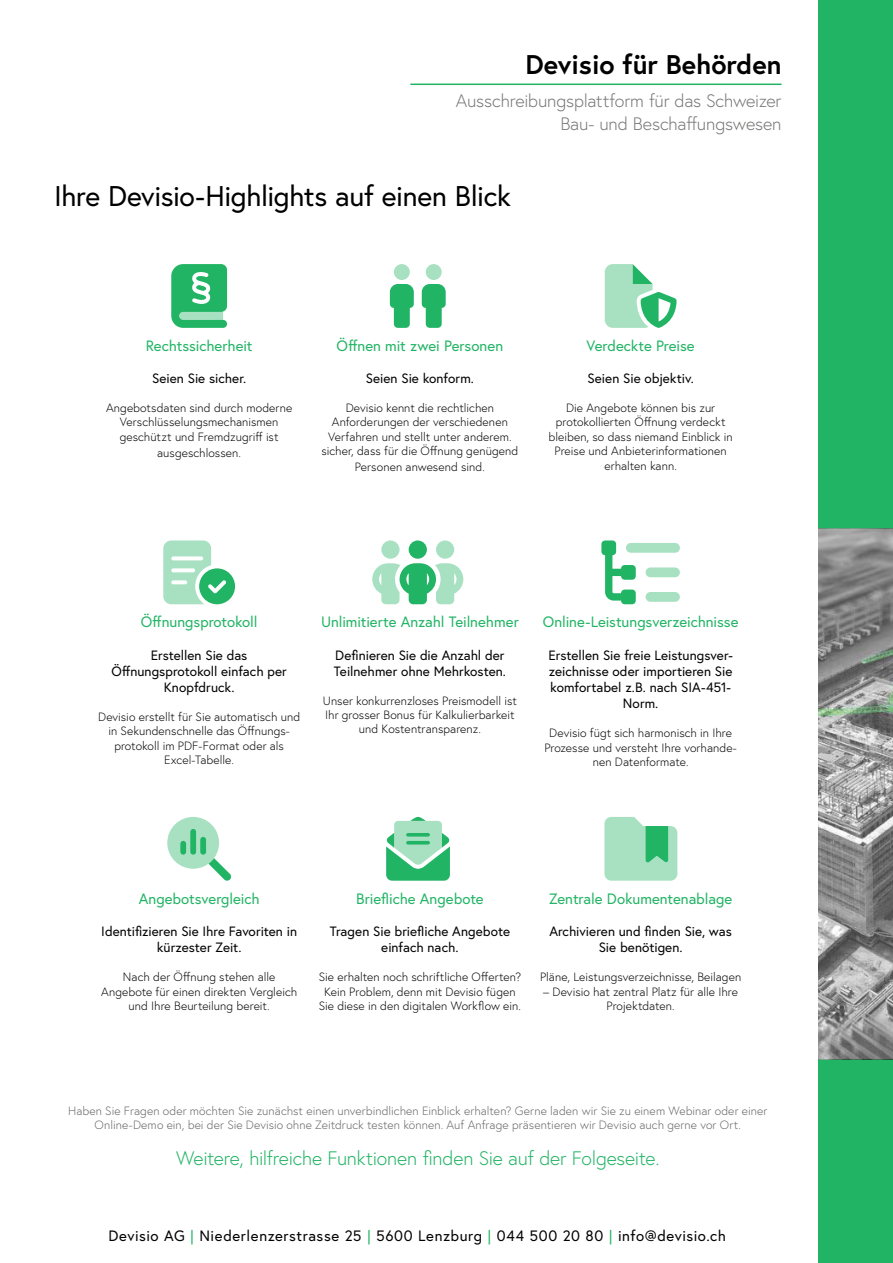
<style>
.page{position:relative;width:893px;height:1263px;background:#fff}
.page>*{position:absolute;margin:0;border:0;box-sizing:border-box;transform-origin:0 0}
.t1{font:28.5px "Europa";letter-spacing:-.015em;color:#000}
.t2{font:700 27px "Europa";color:#000}
.t3{font:300 19.5px "Europa";letter-spacing:-.015em;color:#22b465}
.t4{font:300 18px/22.5px "Europa";letter-spacing:-.01em;color:#777776;text-align:right}
.t5{font:15px "Europa";letter-spacing:-.005em;color:#22b465}
.t6{font:15px "Europa";letter-spacing:.035em;color:#000}
.t7{font:13.5px/16.2px "Europa";color:#000;text-align:center}
.t8{font:300 12px/14.4px "Europa";letter-spacing:.005em;color:#000;text-align:center}
.t9{font:300 12px/14.4px "Europa";letter-spacing:.005em;color:#666665;text-align:center}
.s1{color:#22b465}
</style>
<div class="page">
<div style="left:819px;top:1060px;width:74px;height:203px;background:#22b465"></div>
<div style="left:819px;top:0;width:74px;height:528px;background:#22b465"></div>
<img style="left:819px;top:528px;width:74px;height:532px">
<hr style="left:410px;top:84px;width:372px;height:1px;background:#22b465">
<svg style="left:171px;top:264px;width:56px;height:64px;background:#4bc181"></svg>
<svg style="left:605px;top:264px;width:71px;height:64px"></svg>
<svg style="left:167px;top:817px;width:64px;height:64px"></svg>
<svg style="left:601px;top:540px;width:79px;height:64px"></svg>
<svg style="left:390px;top:264px;width:56px;height:64px"></svg>
<svg style="left:386px;top:817px;width:64px;height:64px"></svg>
<svg style="left:604px;top:817px;width:73px;height:64px;background:#99dcb8"></svg>
<svg style="left:163px;top:540px;width:72px;height:64px"></svg>
<svg style="left:372px;top:540px;width:91px;height:64px"></svg>
<h2 class="t2" style="left:526px;top:46px;width:258px">Devisio für Behörden</h2>
<h3 class="t4" style="left:456px;top:90px;width:327px">Ausschreibungsplattform für das Schweizer<br>Bau- und Beschaffungswesen</h3>
<h1 class="t1" style="left:54px;top:178px;width:458px">Ihre Devisio-Highlights auf einen Blick</h1>
<p class="t5" style="left:146px;top:336px;width:108px">Rechtssicherheit</p>
<p class="t7" style="left:152px;top:370px;width:96px">Seien Sie sicher.</p>
<p class="t8" style="left:106px;top:400px;width:188px">Angebotsdaten sind durch moderne<br>Verschlüsselungsmechanismen geschützt und Fremdzugriff ist</p>
<p class="t8" style="left:157px;top:445px;width:85px">ausgeschlossen.</p>
<p class="t5" style="left:337px;top:336px;width:168px">Öffnen mit zwei Personen</p>
<p class="t7" style="left:366px;top:370px;width:110px">Seien Sie konform.</p>
<p class="t8" style="left:321px;top:400px;width:198px">Devisio kennt die rechtlichen Anforderungen der verschiedenen Verfahren und stellt unter anderem. sicher, dass für die Öffnung genügend</p>
<p class="t8" style="left:355px;top:460px;width:132px">Personen anwesend sind.</p>
<p class="t5" style="left:587px;top:336px;width:110px">Verdeckte Preise</p>
<p class="t7" style="left:587px;top:370px;width:108px">Seien Sie objektiv.</p>
<p class="t8" style="left:549px;top:400px;width:186px">Die Angebote können bis zur protokollierten Öffnung verdeckt bleiben, so dass niemand Einblick in<br>Preise und Anbieterinformationen erhalten kann.</p>
<p class="t5" style="left:141px;top:612px;width:118px">Öffnungsprotokoll</p>
<p class="t7" style="left:112px;top:647px;width:177px">Erstellen Sie das<br>Öffnungsprotokoll einfach per<br>Knopfdruck.</p>
<p class="t8" style="left:98px;top:709px;width:203px">Devisio erstellt für Sie automatisch und in Sekundenschnelle das Öffnungs&shy;protokoll im PDF-Format oder als<br>Excel-Tabelle.</p>
<p class="t5" style="left:321px;top:612px;width:199px">Unlimitierte Anzahl Teilnehmer</p>
<p class="t7" style="left:334px;top:647px;width:174px;text-align:left">Definieren Sie die Anzahl der<br>Teilnehmer ohne Mehrkosten.</p>
<p class="t8" style="left:323px;top:693px;width:196px">Unser konkurrenzloses Preismodell ist<br>Ihr grosser Bonus für Kalkulierbarkeit und Kostentransparenz.</p>
<p class="t5" style="left:543px;top:612px;width:197px">Online-Leistungsverzeichnisse</p>
<p class="t7" style="left:548px;top:647px;width:186px">Erstellen Sie freie Leistungsver&shy;zeichnisse oder importieren Sie komfortabel z.B. nach SIA-451-<br>Norm.</p>
<p class="t8" style="left:544px;top:725px;width:194px">Devisio fügt sich harmonisch in Ihre<br>Prozesse und versteht Ihre vorhande&shy;nen Datenformate.</p>
<p class="t5" style="left:139px;top:889px;width:122px">Angebotsvergleich</p>
<p class="t7" style="left:101px;top:923px;width:197px">Identifizieren Sie Ihre Favoriten in kürzester Zeit.</p>
<p class="t8" style="left:101px;top:969px;width:198px">Nach der Öffnung stehen alle<br>Angebote für einen direkten Vergleich und Ihre Beurteilung bereit.</p>
<p class="t5" style="left:356px;top:889px;width:129px">Briefliche Angebote</p>
<p class="t7" style="left:330px;top:923px;width:182px">Tragen Sie briefliche Angebote einfach nach.</p>
<p class="t8" style="left:319px;top:969px;width:204px">Sie erhalten noch schriftliche Offerten?<br>Kein Problem, denn mit Devisio fügen<br>Sie diese in den digitalen Workflow ein.</p>
<p class="t5" style="left:549px;top:889px;width:185px">Zentrale Dokumentenablage</p>
<p class="t7" style="left:549px;top:923px;width:184px">Archivieren und finden Sie, was<br>Sie benötigen.</p>
<p class="t8" style="left:540px;top:969px;width:203px">Pläne, Leistungsverzeichnisse, Beilagen</p>
<p class="t8" style="left:543px;top:984px;width:196px">– Devisio hat zentral Platz für alle Ihre<br>Projektdaten.</p>
<p class="t9" style="left:68px;top:1103px;width:701px">Haben Sie Fragen oder möchten Sie zunächst einen unverbindlichen Einblick erhalten? Gerne laden wir Sie zu einem Webinar oder einer<br>Online-Demo ein, bei der Sie Devisio ohne Zeitdruck testen können. Auf Anfrage präsentieren wir Devisio auch gerne vor Ort.</p>
<h3 class="t3" style="left:176px;top:1146px;width:485px">Weitere, hilfreiche Funktionen finden Sie auf der Folgeseite.</h3>
<p class="t6" style="left:109px;top:1226px;width:619px">Devisio AG <span class="s1">|</span> Niederlenzerstrasse 25 <span class="s1">|</span> 5600 Lenzburg <span class="s1">|</span> 044 500 20 80 <span class="s1">|</span> info@devisio.ch</p>
</div>
